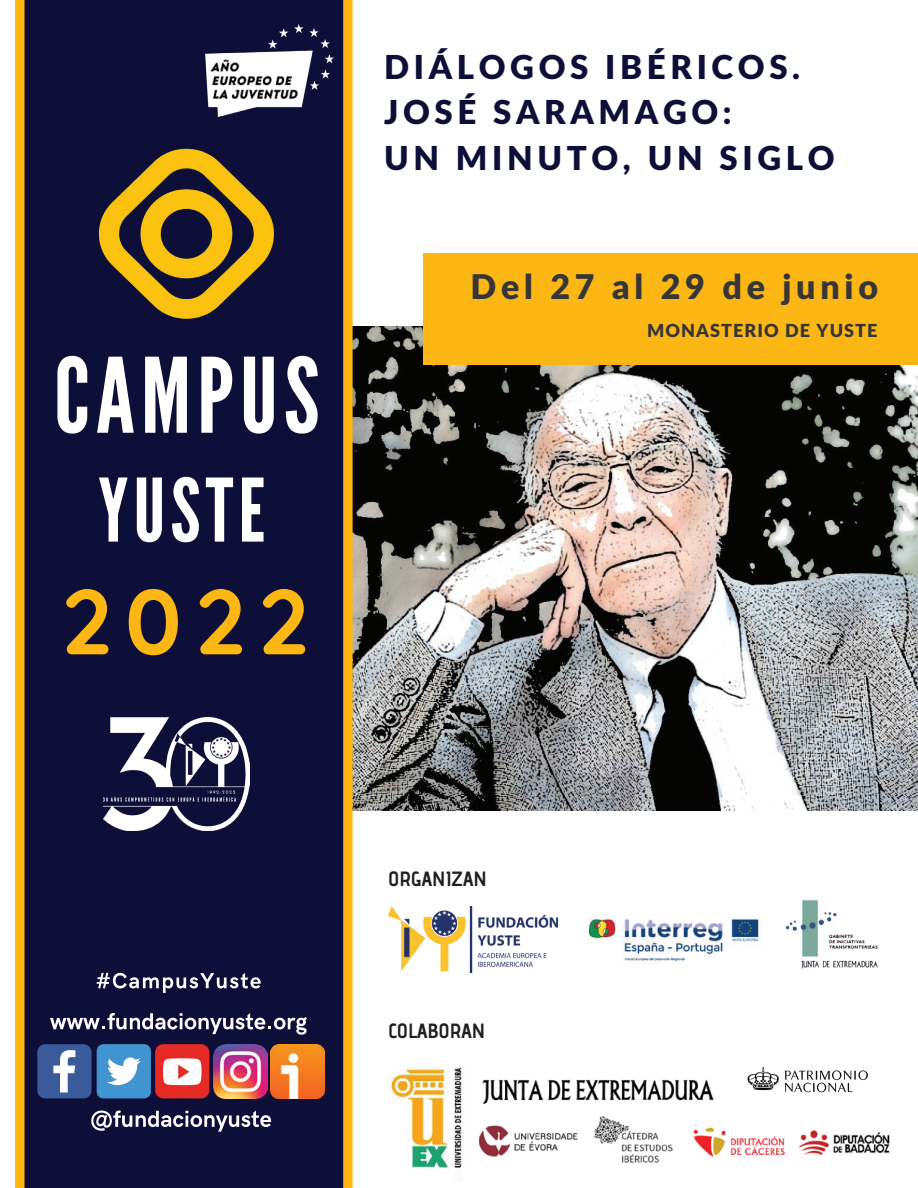
<style>
.page{position:relative;width:918px;height:1188px;background:#fff}
.page>*{position:absolute;margin:0;border:0;box-sizing:border-box;transform-origin:0 0}
.t1{font:700 92.1px "Quicksand";color:#fcb715}
.t2{font:900 34.05px "Lato Latin";letter-spacing:.14em;color:#383536}
.t3{font:900 33px/45.5px "Lato Latin";letter-spacing:.14em;color:#0d0f39}
.t4{font:700 20.55px "Advent Pro";letter-spacing:-.01em;color:#231f20}
.t5{font:900 18px "Lato Latin";letter-spacing:.06em;color:#383536}
</style>
<div class="page">
<img style="left:353px;top:327px;width:565px;height:483px">
<svg style="left:15px;top:0;width:338px;height:1188px;background:#211d36"></svg>
<div style="left:424px;top:254px;width:494px;height:111px;background:#fcb715"></div>
<svg style="left:37px;top:1044px;width:55px;height:54px;background:#5771a5"></svg>
<div style="left:97px;top:1044px;width:54px;height:54px;background:#4095d1;border-radius:7px"></div>
<svg style="left:107px;top:1058px;width:34px;height:27px"></svg>
<div style="left:155px;top:1044px;width:54px;height:54px;background:#e62b27;border-radius:8px"></div>
<svg style="left:163px;top:1058px;width:38px;height:27px"></svg>
<img style="left:214px;top:1044px;width:54px;height:54px">
<img style="left:270px;top:1044px;width:55px;height:54px">
<svg style="left:50px;top:1013px;width:257px;height:22px"></svg>
<svg style="left:91px;top:1111px;width:180px;height:21px"></svg>
<svg style="left:97px;top:973px;width:164px;height:20px"></svg>
<img style="left:86px;top:92px;width:201px;height:283px">
<svg style="left:57px;top:356px;width:30px;height:78px"></svg>
<svg style="left:97px;top:357px;width:37px;height:76px"></svg>
<svg style="left:145px;top:357px;width:42px;height:76px"></svg>
<svg style="left:201px;top:357px;width:31px;height:76px"></svg>
<svg style="left:244px;top:357px;width:30px;height:77px"></svg>
<svg style="left:286px;top:356px;width:32px;height:78px"></svg>
<svg style="left:99px;top:478px;width:29px;height:64px"></svg>
<svg style="left:137px;top:478px;width:25px;height:64px"></svg>
<svg style="left:172px;top:477px;width:27px;height:65px"></svg>
<svg style="left:206px;top:478px;width:27px;height:64px"></svg>
<svg style="left:242px;top:478px;width:22px;height:64px"></svg>
<img style="left:388px;top:907px;width:169px;height:66px">
<img style="left:785px;top:900px;width:93px;height:68px">
<img style="left:201px;top:22px;width:136px;height:98px">
<img style="left:104px;top:718px;width:145px;height:112px">
<img style="left:391px;top:1067px;width:73px;height:101px">
<img style="left:480px;top:1116px;width:193px;height:47px">
<img style="left:482px;top:1079px;width:232px;height:25px">
<img style="left:747px;top:1067px;width:121px;height:26px">
<img style="left:691px;top:1127px;width:94px;height:32px">
<img style="left:799px;top:1130px;width:91px;height:25px">
<img style="left:588px;top:918px;width:171px;height:44px">
<p class="t3" style="left:384px;top:44px;width:452px">DIÁLOGOS IBÉRICOS.<br>JOSÉ SARAMAGO:<br>UN MINUTO, UN SIGLO</p>
<p class="t2" style="left:470px;top:267px;width:409px">Del 27 al 29 de junio</p>
<p class="t5" style="left:647px;top:320px;width:232px">MONASTERIO DE YUSTE</p>
<h1 class="t1" style="left:62px;top:545px;width:248px">2022</h1>
<p class="t4" style="left:388px;top:866px;width:100px">ORGANIZAN</p>
<p class="t4" style="left:388px;top:1018px;width:98px">COLABORAN</p>
</div>
